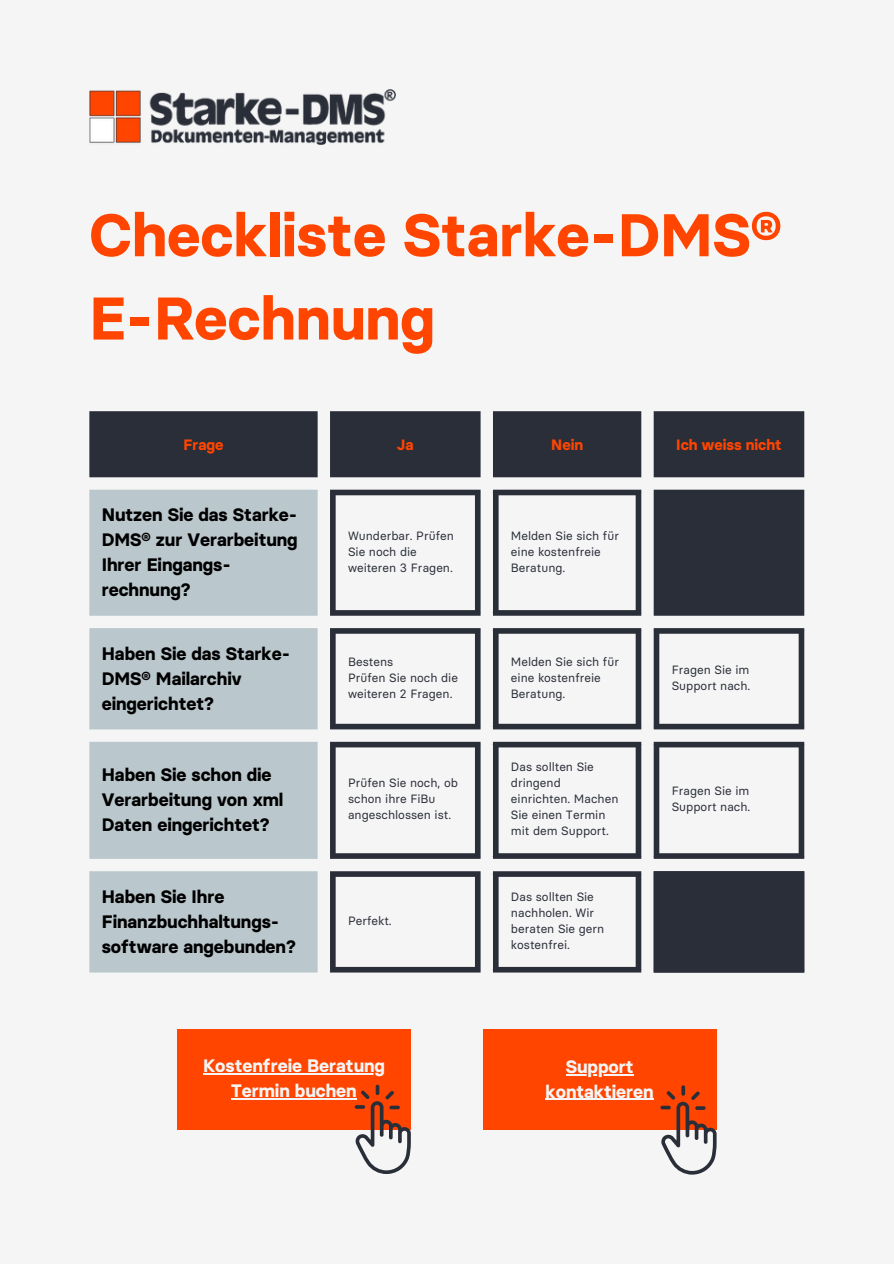
<style>
.page{position:relative;width:894px;height:1264px;background:#fff}
.page>*{position:absolute;margin:0;border:0;box-sizing:border-box;transform-origin:0 0}
.t1{font:700 60px/83.2px "Basier Square";color:#ff4500}
.t2{font:700 18px/25px "Basier Square";color:#000}
.t3{font:700 18px/24.8px "Basier Square";color:#f5f5f5;text-align:center}
.t4{font:700 15px "Basier Square";color:#ff4500}
.t5{font:12px/16px "Basier Circle";color:#2a2e38}
</style>
<div class="page">
<div style="left:0;top:0;width:893px;height:1263px;background:#f5f5f5"></div>
<svg style="left:89px;top:411px;width:715px;height:561px;fill:#2a2e38"></svg>
<svg style="left:89px;top:489px;width:228px;height:483px;background:#becacf"></svg>
<svg style="left:330px;top:489px;width:474px;height:483px"></svg>
<div style="left:330px;top:495px;width:5px;height:115px;background:#2a2e38"></div>
<div style="left:475px;top:495px;width:5px;height:115px;background:#2a2e38"></div>
<div style="left:330px;top:489px;width:150px;height:6px;background:#2a2e38"></div>
<div style="left:330px;top:610px;width:150px;height:5px;background:#2a2e38"></div>
<div style="left:493px;top:495px;width:5px;height:115px;background:#2a2e38"></div>
<div style="left:635px;top:495px;width:6px;height:115px;background:#2a2e38"></div>
<div style="left:493px;top:489px;width:148px;height:6px;background:#2a2e38"></div>
<div style="left:493px;top:610px;width:148px;height:5px;background:#2a2e38"></div>
<div style="left:330px;top:633px;width:5px;height:90px;background:#2a2e38"></div>
<div style="left:475px;top:633px;width:5px;height:90px;background:#2a2e38"></div>
<div style="left:330px;top:628px;width:150px;height:5px;background:#2a2e38"></div>
<div style="left:330px;top:723px;width:150px;height:6px;background:#2a2e38"></div>
<div style="left:493px;top:633px;width:5px;height:90px;background:#2a2e38"></div>
<div style="left:635px;top:633px;width:6px;height:90px;background:#2a2e38"></div>
<div style="left:493px;top:628px;width:148px;height:5px;background:#2a2e38"></div>
<div style="left:493px;top:723px;width:148px;height:6px;background:#2a2e38"></div>
<div style="left:653px;top:633px;width:6px;height:90px;background:#2a2e38"></div>
<div style="left:798px;top:633px;width:6px;height:90px;background:#2a2e38"></div>
<div style="left:653px;top:628px;width:151px;height:5px;background:#2a2e38"></div>
<div style="left:653px;top:723px;width:151px;height:6px;background:#2a2e38"></div>
<div style="left:330px;top:747px;width:5px;height:106px;background:#2a2e38"></div>
<div style="left:475px;top:747px;width:5px;height:106px;background:#2a2e38"></div>
<div style="left:330px;top:741px;width:150px;height:6px;background:#2a2e38"></div>
<div style="left:330px;top:853px;width:150px;height:5px;background:#2a2e38"></div>
<div style="left:493px;top:747px;width:5px;height:106px;background:#2a2e38"></div>
<div style="left:635px;top:747px;width:6px;height:106px;background:#2a2e38"></div>
<div style="left:493px;top:741px;width:148px;height:6px;background:#2a2e38"></div>
<div style="left:493px;top:853px;width:148px;height:5px;background:#2a2e38"></div>
<div style="left:653px;top:747px;width:6px;height:106px;background:#2a2e38"></div>
<div style="left:798px;top:747px;width:6px;height:106px;background:#2a2e38"></div>
<div style="left:653px;top:741px;width:151px;height:6px;background:#2a2e38"></div>
<div style="left:653px;top:853px;width:151px;height:5px;background:#2a2e38"></div>
<div style="left:330px;top:876px;width:5px;height:90px;background:#2a2e38"></div>
<div style="left:475px;top:876px;width:5px;height:90px;background:#2a2e38"></div>
<div style="left:330px;top:871px;width:150px;height:5px;background:#2a2e38"></div>
<div style="left:330px;top:966px;width:150px;height:6px;background:#2a2e38"></div>
<div style="left:493px;top:876px;width:5px;height:90px;background:#2a2e38"></div>
<div style="left:635px;top:876px;width:6px;height:90px;background:#2a2e38"></div>
<div style="left:493px;top:871px;width:148px;height:5px;background:#2a2e38"></div>
<div style="left:493px;top:966px;width:148px;height:6px;background:#2a2e38"></div>
<div style="left:653px;top:876px;width:6px;height:90px;background:#2a2e38"></div>
<div style="left:798px;top:876px;width:6px;height:90px;background:#2a2e38"></div>
<div style="left:653px;top:871px;width:151px;height:5px;background:#2a2e38"></div>
<div style="left:653px;top:966px;width:151px;height:6px;background:#2a2e38"></div>
<img style="left:89px;top:89px;width:306px;height:55px">
<div style="left:177px;top:1028px;width:234px;height:101px;background:#ff4500"></div>
<hr style="left:203px;top:1073px;width:182px;height:1px;background:#f5f5f5">
<hr style="left:231px;top:1098px;width:125px;height:1px;background:#f5f5f5">
<svg style="left:354px;top:1084px;width:57px;height:89px"></svg>
<div style="left:482px;top:1029px;width:234px;height:100px;background:#ff4500"></div>
<hr style="left:565px;top:1074px;width:68px;height:1px;background:#f5f5f5">
<hr style="left:545px;top:1098px;width:108px;height:1px;background:#f5f5f5">
<svg style="left:661px;top:1085px;width:55px;height:89px"></svg>
<h1 class="t1" style="left:89px;top:193px;width:693px">Checkliste Starke-DMS®<br>E-Rechnung</h1>
<p class="t4" style="left:183px;top:435px;width:41px">Frage</p>
<p class="t4" style="left:397px;top:435px;width:18px">Ja</p>
<p class="t4" style="left:551px;top:435px;width:33px">Nein</p>
<p class="t4" style="left:676px;top:435px;width:107px">Ich weiss nicht</p>
<h2 class="t2" style="left:102px;top:502px;width:197px">Nutzen Sie das Starke-<br>DMS® zur Verarbeitung<br>Ihrer Eingangs&shy;rechnung?</h2>
<p class="t5" style="left:348px;top:528px;width:107px">Wunderbar. Prüfen<br>Sie noch die weiteren 3 Fragen.</p>
<p class="t5" style="left:511px;top:528px;width:109px">Melden Sie sich für eine kostenfreie<br>Beratung.</p>
<h2 class="t2" style="left:102px;top:640px;width:190px">Haben Sie das Starke-<br>DMS® Mailarchiv eingerichtet?</h2>
<p class="t5" style="left:348px;top:654px;width:111px">Bestens<br>Prüfen Sie noch die weiteren 2 Fragen.</p>
<p class="t5" style="left:511px;top:654px;width:109px">Melden Sie sich für eine kostenfreie<br>Beratung.</p>
<p class="t5" style="left:671px;top:662px;width:80px">Fragen Sie im<br>Support nach.</p>
<h2 class="t2" style="left:102px;top:762px;width:183px">Haben Sie schon die<br>Verarbeitung von xml<br>Daten eingerichtet?</h2>
<p class="t5" style="left:348px;top:775px;width:111px">Prüfen Sie noch, ob schon ihre FiBu angeschlossen ist.</p>
<h2 class="t2" style="left:102px;top:883px;width:195px">Haben Sie Ihre<br>Finanzbuchhaltungs&shy;software angebunden?</h2>
<p class="t5" style="left:348px;top:913px;width:45px">Perfekt.</p>
<p class="t5" style="left:511px;top:759px;width:109px">Das sollten Sie dringend einrichten. Machen<br>Sie einen Termin mit dem Support.</p>
<p class="t5" style="left:511px;top:889px;width:95px">Das sollten Sie nachholen. Wir beraten Sie gern kostenfrei.</p>
<p class="t5" style="left:671px;top:783px;width:80px">Fragen Sie im<br>Support nach.</p>
<h2 class="t3" style="left:203px;top:1053px;width:183px">Kostenfreie Beratung<br>Termin buchen</h2>
<h2 class="t3" style="left:545px;top:1054px;width:109px">Support kontaktieren</h2>
</div>
